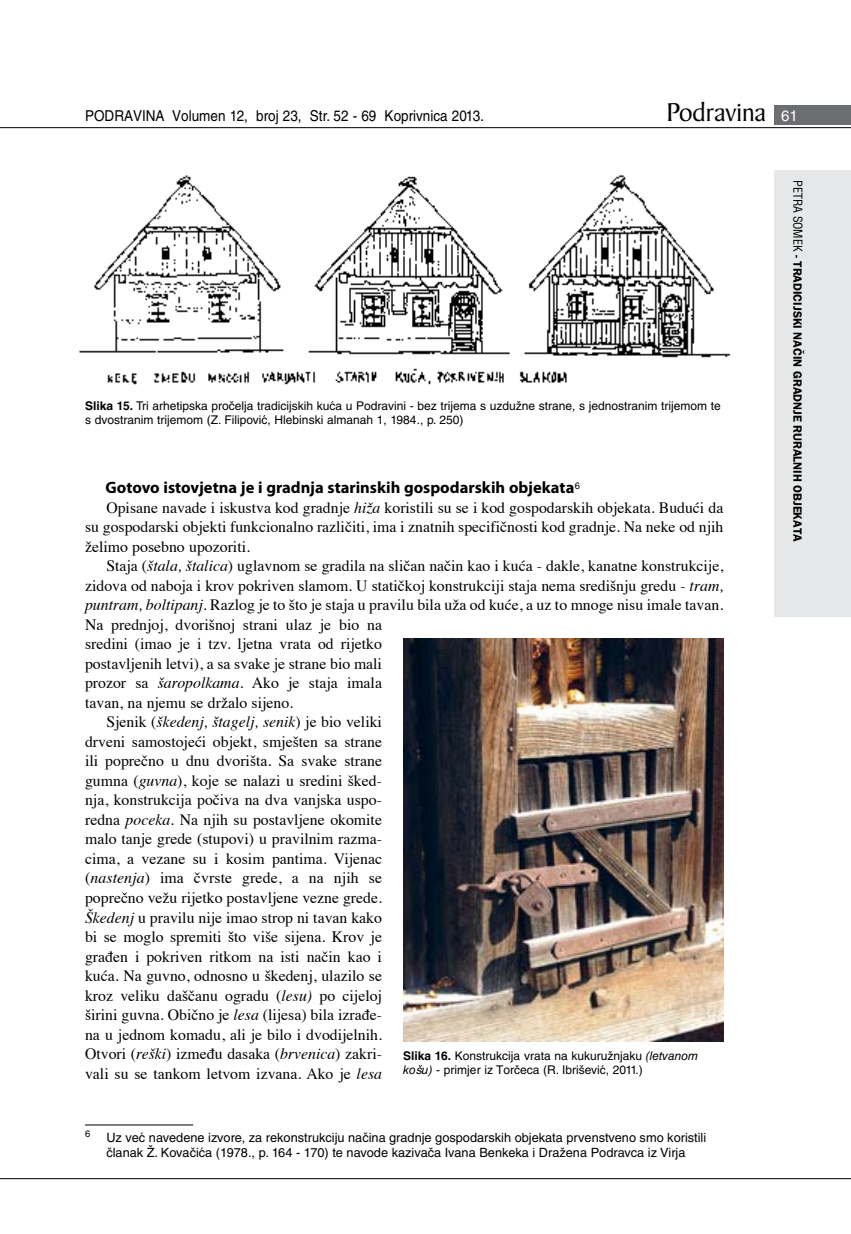
<style>
.page{position:relative;width:851px;height:1234px;background:#fff}
.page>*{position:absolute;margin:0;border:0;box-sizing:border-box;transform-origin:0 0}
.t1{font:27.6px "Baker Signet BT";color:#000}
.t2{font:700 16.5px "Myriad Pro";color:#000}
.t3{font:15.75px/19.5px "Times";color:#000;text-align:justify}
.t4{font:italic 15.75px "Times";color:#000}
.t5{font:15px "Helvetica LT Skin 29";color:#000;scale:.9 1}
.t6{font:12.75px/15.3px "Helvetica LT Skin 29";color:#000}
.t7{font:12px/14.4px "Helvetica LT Skin 29";color:#000}
.t8{font:600 12px "ITC Franklin Gothic Skin 29";letter-spacing:-.005em;color:#000}
.t9{font:9.45px "Helvetica LT Skin 29";color:#000}
.s1{font-family:"Helvetica LT Skin 29";font-size:15px;color:#fff}
.s2{font-weight:700}
.s3{font-style:italic}
.s4{font-style:normal}
.s5{font-family:"Helvetica LT Skin 29";font-weight:400;font-stretch:condensed}
</style>
<div class="page">
<div style="left:774px;top:170px;width:76px;height:447px;background:#e6e7e8"></div>
<div style="left:774px;top:105px;width:76px;height:19px;background:#6d6e71"></div>
<hr style="left:0;top:127px;width:850px;height:1px;background:#000">
<hr style="left:0;top:1177px;width:850px;height:1px;background:#000">
<hr style="left:85px;top:1124px;width:108px;height:1px;background:#000">
<img style="left:79px;top:175px;width:652px;height:210px">
<img style="left:403px;top:638px;width:320px;height:402px">
<p class="t5" style="left:85px;top:107px;width:445px">PODRAVINA Volumen 12, broj 23, Str. 52 - 69 Koprivnica 2013.</p>
<h1 class="t1" style="left:666px;top:95px;width:133px">Podravina <span class="s1">61</span></h1>
<p class="t7" style="left:85px;top:398px;width:637px"><span class="s2">Slika 15.</span> Tri arhetipska pročelja tradicijskih kuća u Podravini - bez trijema s uzdužne strane, s jednostranim trijemom te s dvostranim trijemom (Z. Filipović, Hlebinski almanah 1, 1984., p. 250)</p>
<p class="t2" style="left:105px;top:477px;width:476px">Gotovo istovjetna je i gradnja starinskih gospodarskih objekata<sup>6</sup></p>
<p class="t3" style="left:85px;top:496px;width:639px;text-indent:21px">Opisane navade i iskustva kod gradnje <span class="s3">hiža</span> koristili su se i kod gospodarskih objekata. Budući da su gospodarski objekti funkcionalno različiti, ima i znatnih specifičnosti kod gradnje. Na neke od njih želimo posebno upozoriti.</p>
<p class="t3" style="left:106px;top:554px;width:618px">Staja (<span class="s3">štala, štalica</span>) uglavnom se gradila na sličan način kao i kuća - dakle, kanatne konstrukcije,</p>
<p class="t3" style="left:85px;top:574px;width:639px">zidova od naboja i krov pokriven slamom. U statičkoj konstrukciji staja nema središnju gredu - <span class="s3">tram,</span></p>
<p class="t3" style="left:85px;top:593px;width:639px"><span class="s3">puntram, boltipanj</span>. Razlog je to što je staja u pravilu bila uža od kuće, a uz to mnoge nisu imale tavan.</p>
<p class="t3" style="left:85px;top:613px;width:298px">Na prednjoj, dvorišnoj strani ulaz je bio na</p>
<p class="t3" style="left:85px;top:632px;width:298px">sredini (imao je i tzv. ljetna vrata od rijetko</p>
<p class="t3" style="left:85px;top:652px;width:298px">postavljenih letvi), a sa svake je strane bio mali</p>
<p class="t3" style="left:85px;top:671px;width:298px">prozor sa <span class="s3">šaropolkama</span>. Ako je staja imala</p>
<p class="t3" style="left:85px;top:691px;width:209px">tavan, na njemu se držalo sijeno.</p>
<p class="t4" style="left:106px;top:708px;width:277px"><span class="s4">Sjenik (</span>škedenj, štagelj, senik<span class="s4">) je bio veliki</span></p>
<p class="t3" style="left:85px;top:730px;width:298px">drveni samostojeći objekt, smješten sa strane</p>
<p class="t3" style="left:85px;top:749px;width:298px">ili poprečno u dnu dvorišta. Sa svake strane</p>
<p class="t3" style="left:85px;top:769px;width:298px">gumna (<span class="s3">guvna</span>), koje se nalazi u sredini šked-</p>
<p class="t3" style="left:85px;top:788px;width:298px">nja, konstrukcija počiva na dva vanjska uspo-</p>
<p class="t3" style="left:85px;top:808px;width:298px">redna <span class="s3">poceka</span>. Na njih su postavljene okomite</p>
<p class="t3" style="left:85px;top:827px;width:298px">malo tanje grede (stupovi) u pravilnim razma-</p>
<p class="t3" style="left:85px;top:847px;width:298px">cima, a vezane su i kosim pantima. Vijenac</p>
<p class="t3" style="left:85px;top:866px;width:298px">(<span class="s3">nastenja</span>) ima čvrste grede, a na njih se</p>
<p class="t3" style="left:85px;top:886px;width:298px">poprečno vežu rijetko postavljene vezne grede.</p>
<p class="t3" style="left:85px;top:905px;width:298px"><span class="s3">Škedenj</span> u pravilu nije imao strop ni tavan kako</p>
<p class="t3" style="left:85px;top:925px;width:298px">bi se moglo spremiti što više sijena. Krov je</p>
<p class="t3" style="left:85px;top:944px;width:298px">građen i pokriven ritkom na isti način kao i</p>
<p class="t3" style="left:85px;top:964px;width:298px">kuća. Na guvno, odnosno u škedenj, ulazilo se</p>
<p class="t3" style="left:85px;top:983px;width:298px">kroz veliku daščanu ogradu (<span class="s3">lesu)</span> po cijeloj</p>
<p class="t3" style="left:85px;top:1003px;width:298px">širini guvna. Obično je <span class="s3">lesa</span> (lijesa) bila izrađe-</p>
<p class="t3" style="left:85px;top:1022px;width:298px">na u jednom komadu, ali je bilo i dvodijelnih.</p>
<p class="t3" style="left:85px;top:1042px;width:298px">Otvori (<span class="s3">reški</span>) između dasaka (<span class="s3">brvenica</span>) zakri-</p>
<p class="t3" style="left:85px;top:1061px;width:298px">vali su se tankom letvom izvana. Ako je <span class="s3">lesa</span></p>
<p class="t7" style="left:403px;top:1048px;width:296px"><span class="s2">Slika 16.</span> Konstrukcija vrata na kukuružnjaku <span class="s3">(letvanom košu)</span> - primjer iz Torčeca (R. Ibrišević, 2011.)</p>
<p class="t9" style="left:85px;top:1128px;width:7px">6</p>
<p class="t6" style="left:106px;top:1129px;width:601px">Uz već navedene izvore, za rekonstrukciju načina gradnje gospodarskih objekata prvenstveno smo koristili članak Ž. Kovačića (1978., p. 164 - 170) te navode kazivača Ivana Benkeka i Dražena Podravca iz Virja</p>
<p class="t8" style="left:804px;top:180px;width:363px;rotate:90deg"><span class="s5">PETRA SOMEK</span> - TRADICIJSKI NAČIN GRADNJE RURALNIH OBJEKATA</p>
</div>
